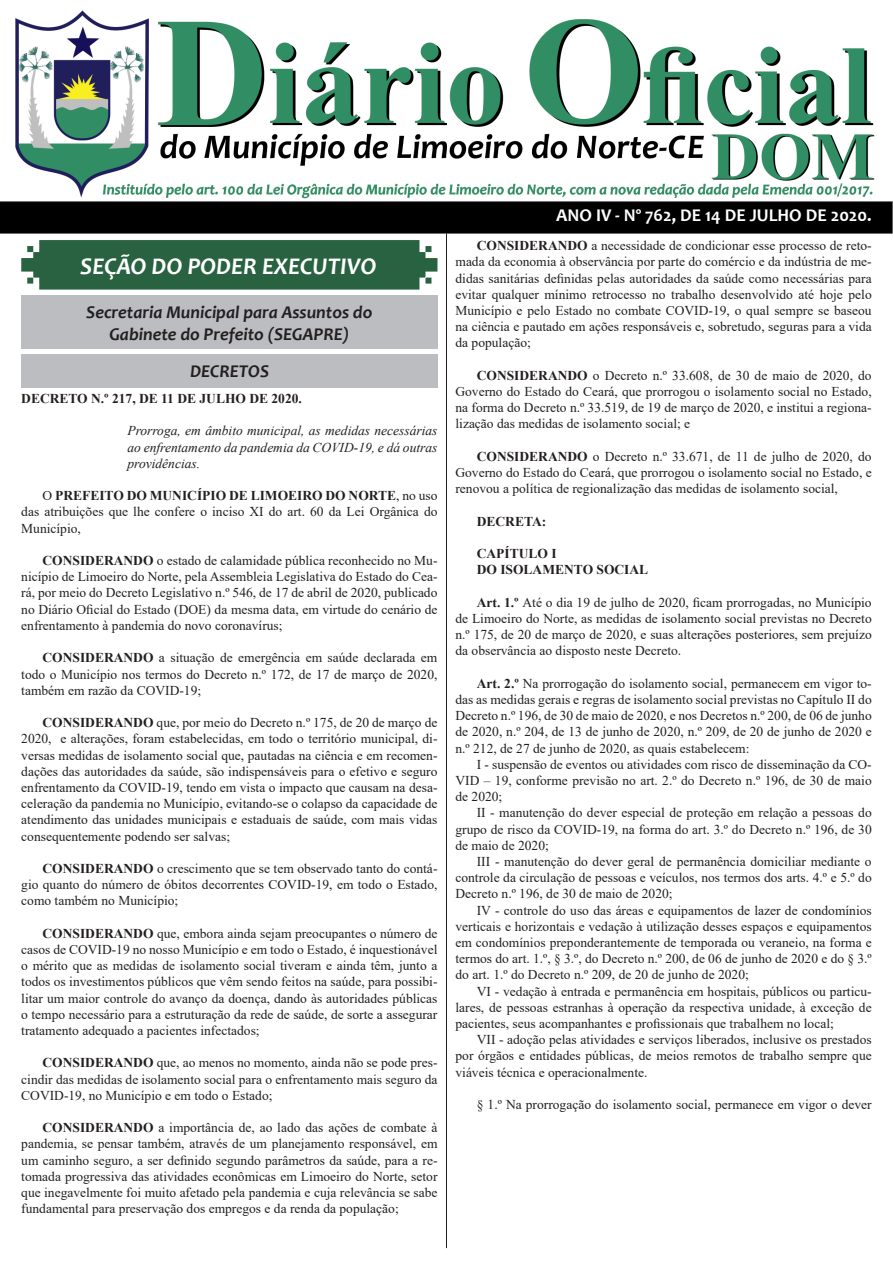
<style>
.page{position:relative;width:893px;height:1263px;background:#fff}
.page>*{position:absolute;margin:0;border:0;box-sizing:border-box;transform-origin:0 0}
.t1{font:italic 700 24px "Candara";color:#fff}
.t2{font:italic 700 18px "Candara";color:#231f20}
.t3{font:700 18px "Candara";color:#fff}
.t4{font:13.5px/16.2px "Times New Roman";color:#231f20;text-align:justify}
.t5{font:italic 13.5px/16.2px "Times New Roman";color:#231f20;text-align:justify}
.t6{font:700 13.5px "Times New Roman";color:#231f20}
.s1{font-weight:700}
</style>
<div class="page">
<img style="left:0;top:10px;width:893px;height:224px">
<svg style="left:21px;top:240px;width:416px;height:50px;background:#346a4a"></svg>
<hr style="left:446px;top:233px;width:1px;height:1015px;background:#231f20">
<div style="left:21px;top:296px;width:416px;height:53px;background:#bcbdc0"></div>
<div style="left:21px;top:354px;width:417px;height:33px;background:#bcbdc0"></div>
<p class="t1" style="left:80px;top:251px;width:298px">SEÇÃO DO PODER EXECUTIVO</p>
<p class="t2" style="left:86px;top:301px;width:288px">Secretaria Municipal para Assuntos do</p>
<p class="t2" style="left:109px;top:322px;width:241px">Gabinete do Prefeito (SEGAPRE)</p>
<p class="t2" style="left:190px;top:360px;width:81px">DECRETOS</p>
<p class="t6" style="left:21px;top:389px;width:282px">DECRETO N.º 217, DE 11 DE JULHO DE 2020.</p>
<p class="t5" style="left:128px;top:422px;width:311px">Prorroga, em âmbito municipal, as medidas necessárias ao enfrentamento da pandemia da COVID-19, e dá outras providências.</p>
<p class="t4" style="left:21px;top:487px;width:418px;text-indent:21px">O <span class="s1">PREFEITO DO MUNICÍPIO DE LIMOEIRO DO NORTE</span>, no uso das atribuições que lhe confere o inciso XI do art. 60 da Lei Orgânica do Município,</p>
<p class="t4" style="left:21px;top:552px;width:418px;text-indent:21px"><span class="s1">CONSIDERANDO</span> o estado de calamidade pública reconhecido no Mu&shy;nicípio de Limoeiro do Norte, pela Assembleia Legislativa do Estado do Cea&shy;rá, por meio do Decreto Legislativo n.º 546, de 17 de abril de 2020, publicado no Diário Oficial do Estado (DOE) da mesma data, em virtude do cenário de enfrentamento à pandemia do novo coronavírus;</p>
<p class="t4" style="left:21px;top:649px;width:418px;text-indent:21px"><span class="s1">CONSIDERANDO</span> a situação de emergência em saúde declarada em todo o Município nos termos do Decreto n.º 172, de 17 de março de 2020, também em razão da COVID-19;</p>
<p class="t4" style="left:21px;top:714px;width:418px;text-indent:21px"><span class="s1">CONSIDERANDO</span> que, por meio do Decreto n.º 175, de 20 de março de 2020, e alterações, foram estabelecidas, em todo o território municipal, di&shy;versas medidas de isolamento social que, pautadas na ciência e em recomen&shy;dações das autoridades da saúde, são indispensáveis para o efetivo e seguro enfrentamento da COVID-19, tendo em vista o impacto que causam na desa&shy;celeração da pandemia no Município, evitando-se o colapso da capacidade de atendimento das unidades municipais e estaduais de saúde, com mais vidas consequentemente podendo ser salvas;</p>
<p class="t4" style="left:21px;top:860px;width:418px;text-indent:21px"><span class="s1">CONSIDERANDO</span> o crescimento que se tem observado tanto do contá&shy;gio quanto do número de óbitos decorrentes COVID-19, em todo o Estado, como também no Município;</p>
<p class="t4" style="left:21px;top:925px;width:418px;text-indent:21px"><span class="s1">CONSIDERANDO</span> que, embora ainda sejam preocupantes o número de casos de COVID-19 no nosso Município e em todo o Estado, é inquestionável o mérito que as medidas de isolamento social tiveram e ainda têm, junto a todos os investimentos públicos que vêm sendo feitos na saúde, para possibi&shy;litar um maior controle do avanço da doença, dando às autoridades públicas o tempo necessário para a estruturação da rede de saúde, de sorte a assegurar tratamento adequado a pacientes infectados;</p>
<p class="t4" style="left:21px;top:1054px;width:418px;text-indent:21px"><span class="s1">CONSIDERANDO</span> que, ao menos no momento, ainda não se pode pres&shy;cindir das medidas de isolamento social para o enfrentamento mais seguro da COVID-19, no Município e em todo o Estado;</p>
<p class="t4" style="left:21px;top:1119px;width:418px;text-indent:21px"><span class="s1">CONSIDERANDO</span> a importância de, ao lado das ações de combate à pandemia, se pensar também, através de um planejamento responsável, em um caminho seguro, a ser definido segundo parâmetros da saúde, para a re&shy;tomada progressiva das atividades econômicas em Limoeiro do Norte, setor que inegavelmente foi muito afetado pela pandemia e cuja relevância se sabe fundamental para preservação dos empregos e da renda da população;</p>
<p class="t3" style="left:556px;top:204px;width:317px">ANO IV - Nº 762, DE 14 DE JULHO DE 2020.</p>
<p class="t4" style="left:455px;top:237px;width:418px;text-indent:21px"><span class="s1">CONSIDERANDO</span> a necessidade de condicionar esse processo de reto&shy;mada da economia à observância por parte do comércio e da indústria de me&shy;didas sanitárias definidas pelas autoridades da saúde como necessárias para evitar qualquer mínimo retrocesso no trabalho desenvolvido até hoje pelo Município e pelo Estado no combate COVID-19, o qual sempre se baseou na ciência e pautado em ações responsáveis e, sobretudo, seguras para a vida da população;</p>
<p class="t4" style="left:455px;top:367px;width:418px;text-indent:21px"><span class="s1">CONSIDERANDO</span> o Decreto n.º 33.608, de 30 de maio de 2020, do Governo do Estado do Ceará, que prorrogou o isolamento social no Estado, na forma do Decreto n.º 33.519, de 19 de março de 2020, e institui a regiona&shy;lização das medidas de isolamento social; e</p>
<p class="t4" style="left:455px;top:448px;width:418px;text-indent:21px"><span class="s1">CONSIDERANDO</span> o Decreto n.º 33.671, de 11 de julho de 2020, do Governo do Estado do Ceará, que prorrogou o isolamento social no Estado, e renovou a política de regionalização das medidas de isolamento social,</p>
<p class="t6" style="left:477px;top:511px;width:71px">DECRETA:</p>
<p class="t6" style="left:477px;top:544px;width:81px">CAPÍTULO I</p>
<p class="t6" style="left:477px;top:560px;width:173px">DO ISOLAMENTO SOCIAL</p>
<p class="t4" style="left:455px;top:594px;width:418px;text-indent:21px"><span class="s1">Art. 1.º</span> Até o dia 19 de julho de 2020, ficam prorrogadas, no Município de Limoeiro do Norte, as medidas de isolamento social previstas no Decreto n.º 175, de 20 de março de 2020, e suas alterações posteriores, sem prejuízo da observância ao disposto neste Decreto.</p>
<p class="t4" style="left:455px;top:675px;width:418px;text-indent:21px"><span class="s1">Art. 2.º</span> Na prorrogação do isolamento social, permanecem em vigor to&shy;das as medidas gerais e regras de isolamento social previstas no Capítulo II do Decreto n.º 196, de 30 de maio de 2020, e nos Decretos n.º 200, de 06 de junho de 2020, n.º 204, de 13 de junho de 2020, n.º 209, de 20 de junho de 2020 e n.º 212, de 27 de junho de 2020, as quais estabelecem:</p>
<p class="t4" style="left:455px;top:756px;width:418px;text-indent:21px">I - suspensão de eventos ou atividades com risco de disseminação da CO-VID – 19, conforme previsão no art. 2.º do Decreto n.º 196, de 30 de maio de 2020;</p>
<p class="t4" style="left:455px;top:804px;width:418px;text-indent:21px">II - manutenção do dever especial de proteção em relação a pessoas do grupo de risco da COVID-19, na forma do art. 3.º do Decreto n.º 196, de 30 de maio de 2020;</p>
<p class="t4" style="left:455px;top:853px;width:418px;text-indent:21px">III - manutenção do dever geral de permanência domiciliar mediante o controle da circulação de pessoas e veículos, nos termos dos arts. 4.º e 5.º do Decreto n.º 196, de 30 de maio de 2020;</p>
<p class="t4" style="left:455px;top:901px;width:418px;text-indent:21px">IV - controle do uso das áreas e equipamentos de lazer de condomínios verticais e horizontais e vedação à utilização desses espaços e equipamentos em condomínios preponderantemente de temporada ou veraneio, na forma e termos do art. 1.º, § 3.º, do Decreto n.º 200, de 06 de junho de 2020 e do § 3.º do art. 1.º do Decreto n.º 209, de 20 de junho de 2020;</p>
<p class="t4" style="left:455px;top:982px;width:418px;text-indent:21px">VI - vedação à entrada e permanência em hospitais, públicos ou particu&shy;lares, de pessoas estranhas à operação da respectiva unidade, à exceção de pacientes, seus acompanhantes e profissionais que trabalhem no local;</p>
<p class="t4" style="left:455px;top:1031px;width:418px;text-indent:21px">VII - adoção pelas atividades e serviços liberados, inclusive os prestados por órgãos e entidades públicas, de meios remotos de trabalho sempre que viáveis técnica e operacionalmente.</p>
<p class="t4" style="left:477px;top:1096px;width:396px">§ 1.º Na prorrogação do isolamento social, permanece em vigor o dever</p>
</div>
